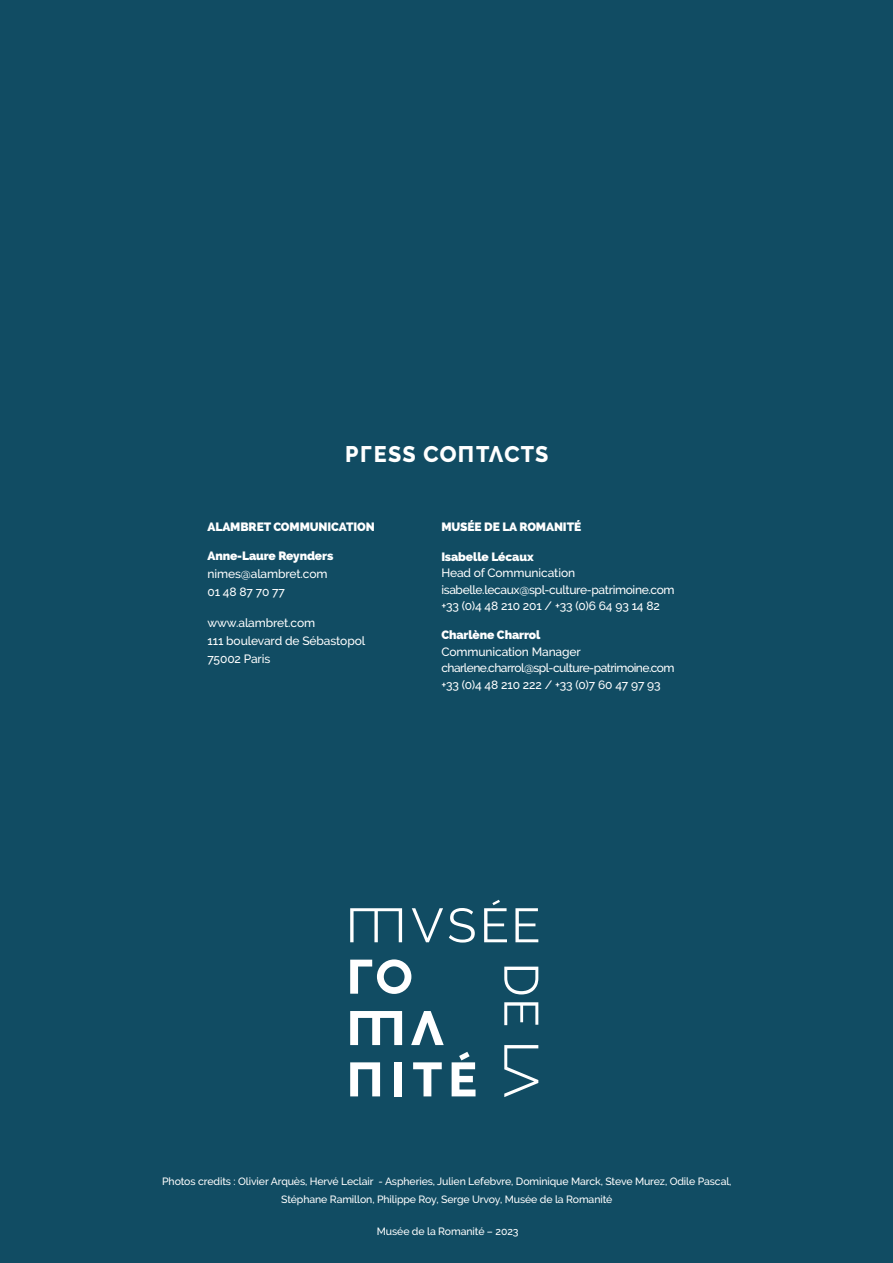
<style>
.page{position:relative;width:893px;height:1263px;background:#114c63}
.page>*{position:absolute;margin:0;border:0;box-sizing:border-box;transform-origin:0 0}
.FOCUS{font:700 22.5px "Raleway Display";letter-spacing:-.01em;color:#fff;scale:.95 1}
.Texte_Blanc{font:500 12px "Raleway";letter-spacing:-.01em;color:#fff}
.Petit_titre{font:800 12px "Raleway";letter-spacing:-.01em;color:#fff}
.Texte_Blanc-2{font:500 12px "Raleway";letter-spacing:-.045em;color:#fff}
.Texte_Blanc-3{font:500 12px "Raleway";letter-spacing:-.03em;color:#fff}
.Texte_Blanc-4{font:800 12px "Raleway";letter-spacing:-.01em;color:#fff}
.Texte_Blanc-5{font:500 10.5px "Raleway";letter-spacing:-.01em;color:#fff}
</style>
<div class="page">
<svg style="left:412px;top:908px;width:31px;height:34px"></svg>
<svg style="left:449px;top:908px;width:26px;height:34px"></svg>
<svg style="left:504px;top:967px;width:34px;height:27px"></svg>
<svg style="left:504px;top:1002px;width:34px;height:23px"></svg>
<svg style="left:504px;top:1045px;width:34px;height:52px"></svg>
<svg style="left:350px;top:908px;width:52px;height:34px"></svg>
<div style="left:394px;top:1062px;width:8px;height:34px;background:#fff"></div>
<svg style="left:413px;top:1062px;width:29px;height:34px"></svg>
<svg style="left:350px;top:1062px;width:30px;height:34px"></svg>
<svg style="left:411px;top:1011px;width:33px;height:34px"></svg>
<svg style="left:350px;top:1011px;width:52px;height:34px"></svg>
<svg style="left:350px;top:959px;width:61px;height:35px"></svg>
<svg style="left:515px;top:908px;width:23px;height:34px"></svg>
<svg style="left:484px;top:900px;width:23px;height:42px"></svg>
<svg style="left:452px;top:1052px;width:24px;height:44px"></svg>
<p class="FOCUS" style="left:345px;top:441px;width:217px">PRESS CONTACTS</p>
<p class="Petit_titre" style="left:207px;top:520px;width:169px">ALAMBRET COMMUNICATION</p>
<p class="Texte_Blanc-4" style="left:207px;top:549px;width:127px">Anne-Laure Reynders</p>
<p class="Texte_Blanc" style="left:207px;top:567px;width:122px">nimes@alambret.com</p>
<p class="Texte_Blanc" style="left:207px;top:585px;width:79px">01 48 87 70 77</p>
<p class="Texte_Blanc" style="left:207px;top:615px;width:109px">www.alambret.com</p>
<p class="Texte_Blanc" style="left:207px;top:633px;width:159px">111 boulevard de Sébastopol</p>
<p class="Texte_Blanc" style="left:207px;top:651px;width:64px">75002 Paris</p>
<p class="Petit_titre" style="left:441px;top:520px;width:141px">MUSÉE DE LA ROMANITÉ</p>
<p class="Petit_titre" style="left:441px;top:549px;width:94px">Isabelle Lécaux</p>
<p class="Texte_Blanc" style="left:441px;top:566px;width:135px">Head of Communication</p>
<p class="Texte_Blanc-3" style="left:441px;top:582px;width:235px">isabelle.lecaux@spl-culture-patrimoine.com</p>
<p class="Texte_Blanc" style="left:441px;top:599px;width:220px">+33 (0)4 48 210 201 / +33 (0)6 64 93 14 82</p>
<p class="Petit_titre" style="left:441px;top:628px;width:101px">Charlène Charrol</p>
<p class="Texte_Blanc" style="left:441px;top:645px;width:141px">Communication Manager</p>
<p class="Texte_Blanc-2" style="left:441px;top:661px;width:235px">charlene.charrol@spl-culture-patrimoine.com</p>
<p class="Texte_Blanc" style="left:441px;top:678px;width:221px">+33 (0)4 48 210 222 / +33 (0)7 60 47 97 93</p>
<p class="Texte_Blanc-5" style="left:162px;top:1175px;width:571px">Photos credits : Olivier Arquès, Hervé Leclair - Aspheries, Julien Lefebvre, Dominique Marck, Steve Murez, Odile Pascal,</p>
<p class="Texte_Blanc-5" style="left:281px;top:1193px;width:333px">Stéphane Ramillon, Philippe Roy, Serge Urvoy, Musée de la Romanité</p>
<p class="Texte_Blanc-5" style="left:377px;top:1225px;width:143px">Musée de la Romanité – 2023</p>
</div>
